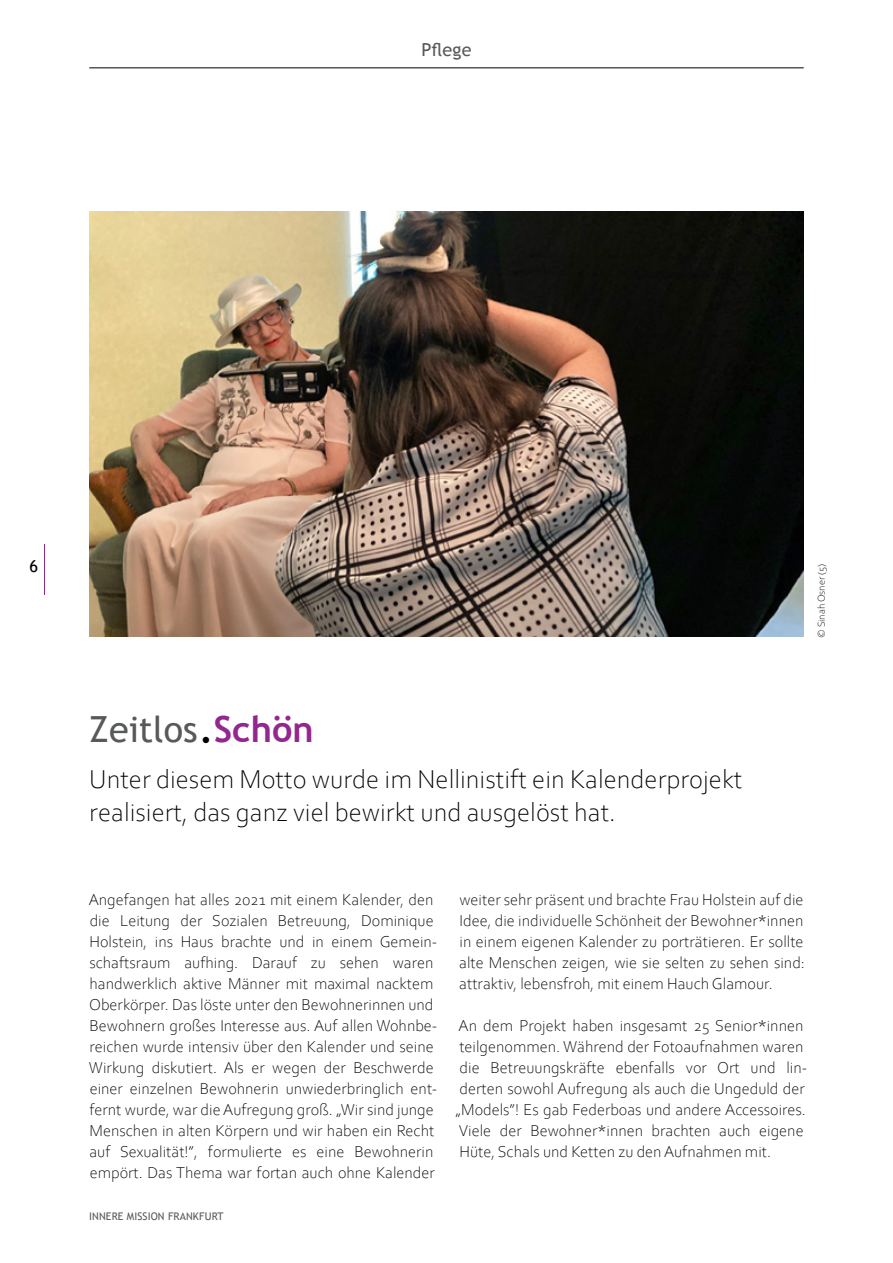
<style>
.page{position:relative;width:893px;height:1263px;background:#fff}
.page>*{position:absolute;margin:0;border:0;box-sizing:border-box;transform-origin:0 0}
.t1{font:36px "Trebuchet MS";color:#58595b}
.t2{font:300 27px/33px "Corbel";color:#000}
.t3{font:18px "Trebuchet MS";color:#58595b}
.t4{font:300 16.5px/21px "Corbel";color:#000}
.t5{font:16.5px "Trebuchet MS";color:#000}
.t6{font:10.5px "Trebuchet MS";letter-spacing:.01em;color:#58595b}
.t7{font:300 10.5px "Corbel";color:#000}
.s1{font-weight:700;color:#000}
.s2{font-weight:700;color:#92278f}
</style>
<div class="page">
<hr style="left:89px;top:68px;width:715px;height:1px;background:#000">
<hr style="left:44px;top:544px;width:1px;height:50px;background:#92278f">
<img style="left:89px;top:212px;width:715px;height:425px">
<p class="t3" style="left:421px;top:38px;width:52px">Pflege</p>
<p class="t5" style="left:30px;top:556px;width:10px">6</p>
<p class="t7" style="left:815px;top:638px;width:76px;rotate:-90deg">© Sinah Osner (5)</p>
<h1 class="t1" style="left:89px;top:707px;width:226px">Zeitlos<span class="s1">.</span><span class="s2">Schön</span></h1>
<h2 class="t2" style="left:89px;top:761px;width:655px">Unter diesem Motto wurde im Nellinistift ein Kalenderprojekt realisiert, das ganz viel bewirkt und ausgelöst hat.</h2>
<p class="t4" style="left:89px;top:888px;width:350px">Angefangen hat alles 2021 mit einem Kalender, den die Leitung der Sozialen Betreuung, Dominique Holstein, ins Haus brachte und in einem Gemein&shy;schaftsraum aufhing. Darauf zu sehen waren handwerklich aktive Männer mit maximal nacktem Oberkörper. Das löste unter den Bewohnerinnen und Bewohnern großes Interesse aus. Auf allen Wohnbe&shy;reichen wurde intensiv über den Kalender und seine Wirkung diskutiert. Als er wegen der Beschwerde einer einzelnen Bewohnerin unwiederbringlich ent&shy;fernt wurde, war die Aufregung groß. „Wir sind junge Menschen in alten Körpern und wir haben ein Recht auf Sexualität!”, formulierte es eine Bewohnerin empört. Das Thema war fortan auch ohne Kalender</p>
<p class="t6" style="left:89px;top:1209px;width:136px">INNERE MISSION FRANKFURT</p>
<p class="t4" style="left:459px;top:888px;width:347px;text-align:justify">weiter sehr präsent und brachte Frau Holstein auf die Idee, die individuelle Schönheit der Bewohner*innen in einem eigenen Kalender zu porträtieren. Er sollte alte Menschen zeigen, wie sie selten zu sehen sind: attraktiv, lebensfroh, mit einem Hauch Glamour.</p>
<p class="t4" style="left:456px;top:1014px;width:353px">An dem Projekt haben insgesamt 25 Senior*innen teilgenommen. Während der Fotoaufnahmen waren die Betreuungskräfte ebenfalls vor Ort und lin&shy;derten sowohl Aufregung als auch die Ungeduld der „Models”! Es gab Federboas und andere Accessoires.<br>Viele der Bewohner*innen brachten auch eigene Hüte, Schals und Ketten zu den Aufnahmen mit.</p>
</div>
